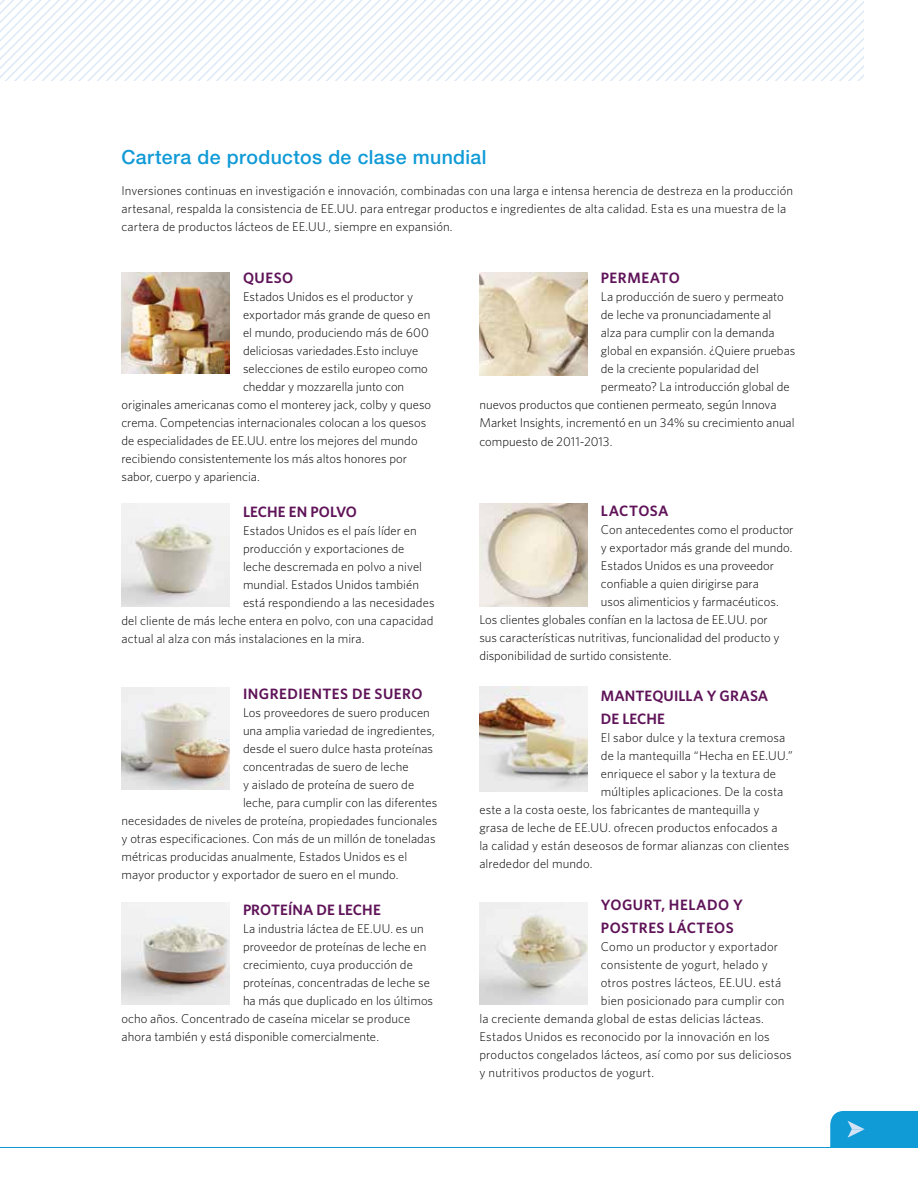
<style>
.page{position:relative;width:918px;height:1188px;background:#fff}
.page>*{position:absolute;margin:0;border:0;box-sizing:border-box;transform-origin:0 0}
.Body_Copy{font:500 19.5px "Helvetica Neue LT";letter-spacing:.02em;color:#109ad6}
.Body_Copy_Level_2_Su{font:600 15px/22.5px "Whitney HTF";letter-spacing:.025em;color:#5f1358}
.Body_Copy_Level_2_Su-2{font:600 15px/22.5px "Whitney HTF";letter-spacing:.005em;color:#5f1358}
.Body_Copy-2{font:600 15px "Whitney HTF";color:#5f1358}
.Body_Copy_Level_2_Su-3{font:600 15px "Whitney HTF";color:#5f1358}
.Body_Copy-3{font:300 12.75px/18px "Whitney HTF";letter-spacing:.005em;color:#000}
</style>
<div class="page">
<div style="left:830px;top:1111px;width:88px;height:36px;background:#109ad6"></div>
<hr style="left:0;top:1147px;width:918px;height:1px;background:#109ad6">
<svg style="left:761px;top:0;width:103px;height:81px"></svg>
<svg style="left:537px;top:0;width:215px;height:81px"></svg>
<svg style="left:0;top:0;width:537px;height:81px"></svg>
<img style="left:122px;top:272px;width:108px;height:102px">
<img style="left:122px;top:503px;width:108px;height:103px">
<img style="left:122px;top:688px;width:108px;height:101px">
<img style="left:122px;top:902px;width:108px;height:103px">
<img style="left:479px;top:272px;width:108px;height:103px">
<img style="left:479px;top:503px;width:108px;height:103px">
<img style="left:479px;top:687px;width:108px;height:105px">
<img style="left:479px;top:902px;width:108px;height:103px">
<p class="Body_Copy" style="left:122px;top:145px;width:367px">Cartera de productos de clase mundial</p>
<p class="Body_Copy-3" style="left:122px;top:182px;width:673px">Inversiones continuas en investigación e innovación, combinadas con una larga e intensa herencia de destreza en la producción artesanal, respalda la consistencia de EE.UU. para entregar productos e ingredientes de alta calidad. Esta es una muestra de la cartera de productos lácteos de EE.UU., siempre en expansión.</p>
<p class="Body_Copy_Level_2_Su" style="left:243px;top:266px;width:52px">QUESO</p>
<p class="Body_Copy-3" style="left:243px;top:287px;width:172px">Estados Unidos es el productor y</p>
<p class="Body_Copy-3" style="left:243px;top:305px;width:189px">exportador más grande de queso en</p>
<p class="Body_Copy-3" style="left:243px;top:323px;width:187px">el mundo, produciendo más de 600</p>
<p class="Body_Copy-3" style="left:243px;top:341px;width:177px">deliciosas variedades.Esto incluye</p>
<p class="Body_Copy-3" style="left:243px;top:359px;width:186px">selecciones de estilo europeo como</p>
<p class="Body_Copy-3" style="left:243px;top:377px;width:163px">cheddar y mozzarella junto con</p>
<p class="Body_Copy-3" style="left:122px;top:395px;width:311px">originales americanas como el monterey jack, colby y queso</p>
<p class="Body_Copy-3" style="left:122px;top:413px;width:306px">crema. Competencias internacionales colocan a los quesos</p>
<p class="Body_Copy-3" style="left:122px;top:431px;width:298px">de especialidades de EE.UU. entre los mejores del mundo</p>
<p class="Body_Copy-3" style="left:122px;top:449px;width:287px">recibiendo consistentemente los más altos honores por</p>
<p class="Body_Copy-3" style="left:122px;top:467px;width:140px">sabor, cuerpo y apariencia.</p>
<p class="Body_Copy_Level_2_Su-3" style="left:243px;top:502px;width:116px">LECHE EN POLVO</p>
<p class="Body_Copy-3" style="left:243px;top:521px;width:175px">Estados Unidos es el país líder en</p>
<p class="Body_Copy-3" style="left:243px;top:539px;width:163px">producción y exportaciones de</p>
<p class="Body_Copy-3" style="left:243px;top:557px;width:181px">leche descremada en polvo a nivel</p>
<p class="Body_Copy-3" style="left:243px;top:575px;width:178px">mundial. Estados Unidos también</p>
<p class="Body_Copy-3" style="left:243px;top:593px;width:193px">está respondiendo a las necesidades</p>
<p class="Body_Copy-3" style="left:122px;top:611px;width:314px">del cliente de más leche entera en polvo, con una capacidad</p>
<p class="Body_Copy-3" style="left:122px;top:629px;width:245px">actual al alza con más instalaciones en la mira.</p>
<p class="Body_Copy_Level_2_Su" style="left:243px;top:682px;width:181px">INGREDIENTES DE SUERO</p>
<p class="Body_Copy-3" style="left:243px;top:703px;width:188px">Los proveedores de suero producen</p>
<p class="Body_Copy-3" style="left:243px;top:721px;width:193px">una amplia variedad de ingredientes,</p>
<p class="Body_Copy-3" style="left:243px;top:739px;width:192px">desde el suero dulce hasta proteínas</p>
<p class="Body_Copy-3" style="left:243px;top:757px;width:167px">concentradas de suero de leche</p>
<p class="Body_Copy-3" style="left:243px;top:775px;width:173px">y aislado de proteína de suero de</p>
<p class="Body_Copy-3" style="left:243px;top:793px;width:196px">leche, para cumplir con las diferentes</p>
<p class="Body_Copy-3" style="left:122px;top:811px;width:317px">necesidades de niveles de proteína, propiedades funcionales</p>
<p class="Body_Copy-3" style="left:122px;top:829px;width:316px">y otras especificaciones. Con más de un millón de toneladas</p>
<p class="Body_Copy-3" style="left:122px;top:847px;width:287px">métricas producidas anualmente, Estados Unidos es el</p>
<p class="Body_Copy-3" style="left:122px;top:865px;width:279px">mayor productor y exportador de suero en el mundo.</p>
<p class="Body_Copy-2" style="left:243px;top:900px;width:139px">PROTEÍNA DE LECHE</p>
<p class="Body_Copy-3" style="left:243px;top:919px;width:182px">La industria láctea de EE.UU. es un</p>
<p class="Body_Copy-3" style="left:243px;top:937px;width:185px">proveedor de proteínas de leche en</p>
<p class="Body_Copy-3" style="left:243px;top:955px;width:171px">crecimiento, cuya producción de</p>
<p class="Body_Copy-3" style="left:243px;top:973px;width:188px">proteínas, concentradas de leche se</p>
<p class="Body_Copy-3" style="left:243px;top:991px;width:192px">ha más que duplicado en los últimos</p>
<p class="Body_Copy-3" style="left:122px;top:1009px;width:290px">ocho años. Concentrado de caseína micelar se produce</p>
<p class="Body_Copy-3" style="left:122px;top:1027px;width:259px">ahora también y está disponible comercialmente.</p>
<p class="Body_Copy_Level_2_Su" style="left:601px;top:266px;width:81px">PERMEATO</p>
<p class="Body_Copy-3" style="left:601px;top:287px;width:184px">La producción de suero y permeato</p>
<p class="Body_Copy-3" style="left:601px;top:305px;width:172px">de leche va pronunciadamente al</p>
<p class="Body_Copy-3" style="left:601px;top:323px;width:175px">alza para cumplir con la demanda</p>
<p class="Body_Copy-3" style="left:601px;top:341px;width:196px">global en expansión. ¿Quiere pruebas</p>
<p class="Body_Copy-3" style="left:601px;top:359px;width:160px">de la creciente popularidad del</p>
<p class="Body_Copy-3" style="left:601px;top:377px;width:190px">permeato? La introducción global de</p>
<p class="Body_Copy-3" style="left:479px;top:395px;width:299px">nuevos productos que contienen permeato, según Innova</p>
<p class="Body_Copy-3" style="left:479px;top:413px;width:317px">Market Insights, incrementó en un 34% su crecimiento anual</p>
<p class="Body_Copy-3" style="left:479px;top:432px;width:135px">compuesto de 2011-2013.</p>
<p class="Body_Copy_Level_2_Su" style="left:601px;top:499px;width:69px">LACTOSA</p>
<p class="Body_Copy-3" style="left:601px;top:520px;width:194px">Con antecedentes como el productor</p>
<p class="Body_Copy-3" style="left:601px;top:538px;width:193px">y exportador más grande del mundo.</p>
<p class="Body_Copy-3" style="left:601px;top:556px;width:175px">Estados Unidos es una proveedor</p>
<p class="Body_Copy-3" style="left:601px;top:574px;width:160px">confiable a quien dirigirse para</p>
<p class="Body_Copy-3" style="left:601px;top:592px;width:179px">usos alimenticios y farmacéuticos.</p>
<p class="Body_Copy-3" style="left:479px;top:610px;width:290px">Los clientes globales confían en la lactosa de EE.UU. por</p>
<p class="Body_Copy-3" style="left:479px;top:628px;width:302px">sus características nutritivas, funcionalidad del producto y</p>
<p class="Body_Copy-3" style="left:479px;top:646px;width:194px">disponibilidad de surtido consistente.</p>
<p class="Body_Copy_Level_2_Su-2" style="left:601px;top:684px;width:169px">MANTEQUILLA Y GRASA<br>DE LECHE</p>
<p class="Body_Copy-3" style="left:601px;top:728px;width:186px">El sabor dulce y la textura cremosa</p>
<p class="Body_Copy-3" style="left:601px;top:746px;width:194px">de la mantequilla “Hecha en EE.UU.”</p>
<p class="Body_Copy-3" style="left:601px;top:764px;width:177px">enriquece el sabor y la textura de</p>
<p class="Body_Copy-3" style="left:601px;top:782px;width:184px">múltiples aplicaciones. De la costa</p>
<p class="Body_Copy-3" style="left:479px;top:800px;width:282px">este a la costa oeste, los fabricantes de mantequilla y</p>
<p class="Body_Copy-3" style="left:479px;top:818px;width:300px">grasa de leche de EE.UU. ofrecen productos enfocados a</p>
<p class="Body_Copy-3" style="left:479px;top:836px;width:311px">la calidad y están deseosos de formar alianzas con clientes</p>
<p class="Body_Copy-3" style="left:479px;top:854px;width:115px">alrededor del mundo.</p>
<p class="Body_Copy_Level_2_Su" style="left:601px;top:894px;width:143px">YOGURT, HELADO Y<br>POSTRES LÁCTEOS</p>
<p class="Body_Copy-3" style="left:601px;top:937px;width:179px">Como un productor y exportador</p>
<p class="Body_Copy-3" style="left:601px;top:955px;width:169px">consistente de yogurt, helado y</p>
<p class="Body_Copy-3" style="left:601px;top:973px;width:182px">otros postres lácteos, EE.UU. está</p>
<p class="Body_Copy-3" style="left:601px;top:991px;width:185px">bien posicionado para cumplir con</p>
<p class="Body_Copy-3" style="left:479px;top:1009px;width:286px">la creciente demanda global de estas delicias lácteas.</p>
<p class="Body_Copy-3" style="left:479px;top:1027px;width:292px">Estados Unidos es reconocido por la innovación en los</p>
<p class="Body_Copy-3" style="left:479px;top:1045px;width:314px">productos congelados lácteos, así como por sus deliciosos</p>
<p class="Body_Copy-3" style="left:479px;top:1063px;width:176px">y nutritivos productos de yogurt.</p>
</div>
